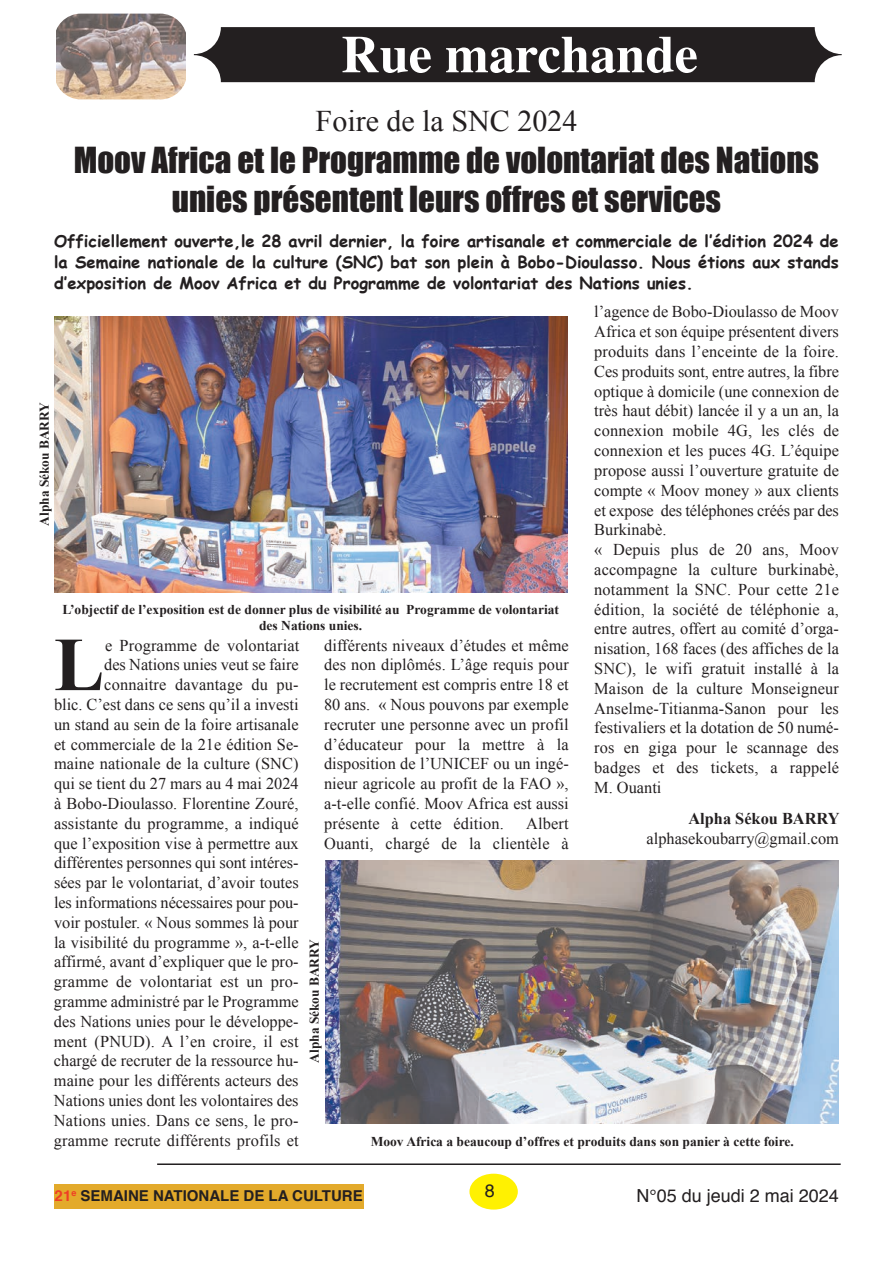
<style>
.page{position:relative;width:893px;height:1263px;background:#fff}
.page>*{position:absolute;margin:0;border:0;box-sizing:border-box;transform-origin:0 0}
.t1{font:700 76.2px "Times New Roman";color:#231f20}
.t2{font:700 52.5px "Times";color:#fff}
.t3{font:33px/39.6px "Impact";color:#231f20;text-align:center}
.t4{font:30px "Times New Roman";color:#231f20}
.t5{font:18px "Helvetica";color:#231f20}
.t6{font:16.5px/19.8px "Times New Roman";color:#231f20;text-align:right}
.t7{font:700 16.5px/21.3px "Comic Sans MS";color:#231f20;text-align:justify}
.t8{font:700 16.5px "Times New Roman";color:#231f20}
.t9{font:700 15px "Helvetica";color:#231f20}
.t10{font:700 13.5px/16.2px "Times New Roman";color:#231f20;text-align:center}
.s1{color:#ef3e25}
</style>
<div class="page">
<img style="left:57px;top:14px;width:129px;height:85px">
<hr style="left:157px;top:1163px;width:684px;height:2px;background:#231f20">
<div style="left:469px;top:1174px;width:49px;height:35px;background:#fff101;border-radius:50%"></div>
<div style="left:54px;top:1184px;width:309px;height:25px;background:#e3aa2b"></div>
<div style="left:194px;top:27px;width:648px;height:55px;background:#231f20;border-radius:27px"></div>
<img style="left:54px;top:316px;width:513px;height:276px">
<img style="left:326px;top:860px;width:513px;height:263px">
<h2 class="t2" style="left:342px;top:33px;width:358px">Rue marchande</h2>
<h3 class="t4" style="left:316px;top:105px;width:263px">Foire de la SNC 2024</h3>
<h3 class="t3" style="left:74px;top:140px;width:747px">Moov Africa et le Programme de volontariat des Nations unies présentent leurs offres et services</h3>
<p class="t7" style="left:54px;top:229px;width:786px">Officiellement ouverte,le 28 avril dernier, la foire artisanale et commerciale de l’édition 2024 de la Semaine nationale de la culture (SNC) bat son plein à Bobo-Dioulasso. Nous étions aux stands d’exposition de Moov Africa et du Programme de volontariat des Nations unies.</p>
<p class="t6" style="left:594px;top:302px;width:246px;text-align:left">l’agence de Bobo-Dioulasso de Moov Africa et son équipe présentent divers produits dans l’enceinte de la foire.<br>Ces produits sont, entre autres, la fibre optique à domicile (une connexion de très haut débit) lancée il y a un an, la connexion mobile 4G, les clés de connexion et les puces 4G. L’équipe propose aussi l’ouverture gratuite de compte « Moov money » aux clients et expose des téléphones créés par des Burkinabè.<br>« Depuis plus de 20 ans, Moov accompagne la culture burkinabè, notamment la SNC. Pour cette 21e édition, la société de téléphonie a, entre autres, offert au comité d’orga&shy;nisation, 168 faces (des affiches de la SNC), le wifi gratuit installé à la Maison de la culture Monseigneur Anselme-Titianma-Sanon pour les festivaliers et la dotation de 50 numé&shy;ros en giga pour le scannage des badges et des tickets, a rappelé M. Ouanti</p>
<p class="t8" style="left:688px;top:809px;width:153px">Alpha Sékou BARRY</p>
<p class="t6" style="left:646px;top:829px;width:194px">alphasekoubarry@gmail.com</p>
<p class="t10" style="left:36px;top:526px;width:125px;rotate:-90deg">Alpha Sékou BARRY</p>
<p class="t10" style="left:62px;top:601px;width:498px">L’objectif de l’exposition est de donner plus de visibilité au Programme de volontariat des Nations unies.</p>
<p class="t6" style="left:54px;top:635px;width:247px">e Programme de volontariat<br>des Nations unies veut se faire connaitre davantage du pu-<br>blic. C’est dans ce sens qu’il a investi un stand au sein de la foire artisanale et commerciale de la 21e édition Se&shy;maine nationale de la culture (SNC) qui se tient du 27 mars au 4 mai 2024 à Bobo-Dioulasso. Florentine Zouré, assistante du programme, a indiqué que l’exposition vise à permettre aux différentes personnes qui sont intéres&shy;sées par le volontariat, d’avoir toutes les informations nécessaires pour pou&shy;voir postuler. « Nous sommes là pour la visibilité du programme », a-t-elle affirmé, avant d’expliquer que le pro&shy;gramme de volontariat est un pro&shy;gramme administré par le Programme des Nations unies pour le développe&shy;ment (PNUD). A l’en croire, il est chargé de recruter de la ressource hu&shy;maine pour les différents acteurs des Nations unies dont les volontaires des Nations unies. Dans ce sens, le pro&shy;gramme recrute différents profils et</p>
<p class="t6" style="left:324px;top:635px;width:246px;text-align:justify">différents niveaux d’études et même des non diplômés. L’âge requis pour le recrutement est compris entre 18 et 80 ans. « Nous pouvons par exemple recruter une personne avec un profil d’éducateur pour la mettre à la disposition de l’UNICEF ou un ingé&shy;nieur agricole au profit de la FAO », a-t-elle confié. Moov Africa est aussi présente à cette édition.</p>
<h1 class="t1" style="left:54px;top:622px;width:52px">L</h1>
<p class="t6" style="left:324px;top:813px;width:246px">Albert<br>Ouanti, chargé de la clientèle à</p>
<p class="t10" style="left:306px;top:1063px;width:125px;rotate:-90deg">Alpha Sékou BARRY</p>
<p class="t10" style="left:371px;top:1133px;width:425px">Moov Africa a beaucoup d’offres et produits dans son panier à cette foire.</p>
<p class="t9" style="left:55px;top:1189px;width:310px"><span class="s1">21</span><sup>e</sup> SEMAINE NATIONALE DE LA CULTURE</p>
<p class="t5" style="left:485px;top:1183px;width:12px">8</p>
<p class="t5" style="left:637px;top:1188px;width:204px">N°05 du jeudi 2 mai 2024</p>
</div>
